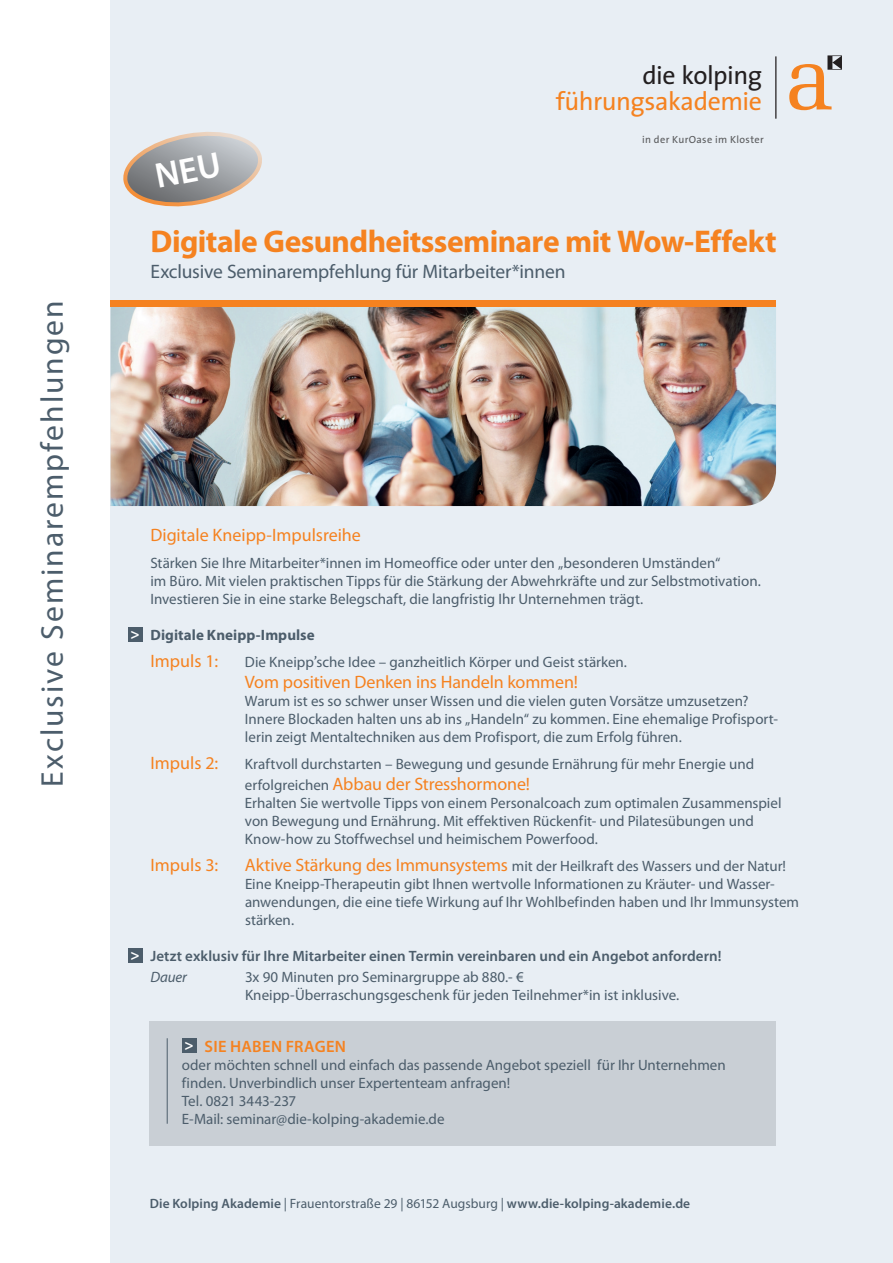
<style>
.page{position:relative;width:893px;height:1263px;background:#fff}
.page>*{position:absolute;margin:0;border:0;box-sizing:border-box;transform-origin:0 0}
.t1{font:700 31.5px "Myriad Pro";letter-spacing:-.02em;color:#f58220}
.t2{font:31.5px "Myriad Pro";letter-spacing:.06em;color:#4c5d6b}
.t3{font:25.95px "The Sans";letter-spacing:-.015em;color:#f58220}
.t4{font:25.95px "The Sans";letter-spacing:-.025em;color:#231f20}
.t5{font:19.5px "Myriad Pro";letter-spacing:-.01em;color:#4c5d6b}
.t6{font:18px "Myriad Pro";letter-spacing:-.005em;color:#f58220}
.t7{font:600 16.5px "Myriad Pro";letter-spacing:.02em;color:#f58220}
.t8{font:700 15.45px "Myriad Pro";color:#fff}
.t9{font:15px/18px "Myriad Pro";color:#4c5d6b}
.t10{font:600 15px "Myriad Pro";letter-spacing:.005em;color:#4c5d6b}
.t11{font:700 15px "Myriad Pro";letter-spacing:.005em;color:#4c5d6b}
.t12{font:italic 15px "Myriad Pro";letter-spacing:-.01em;color:#4c5d6b}
.t13{font:600 13.5px "Myriad Pro";letter-spacing:.005em;color:#4c5d6b}
.t14{font:10.35px "The Sans";letter-spacing:.035em;color:#57585a}
.s1{font-family:"The Mix Office LF"}
.s2{font-size:15px;color:#4c5d6b}
.s3{font-size:18px;color:#f58220}
.s4{font-weight:700;font-size:15.45px;color:#fff}
.s5{font-weight:400}
</style>
<div class="page">
<div style="left:110px;top:0;width:783px;height:1263px;background:#e8eef4"></div>
<svg style="left:789px;top:55px;width:53px;height:55px"></svg>
<hr style="left:775px;top:56px;width:1px;height:63px;background:#231f20">
<div style="left:128px;top:627px;width:15px;height:15px;background:#4c5d6b"></div>
<div style="left:128px;top:948px;width:15px;height:15px;background:#4c5d6b"></div>
<img style="left:111px;top:306px;width:665px;height:200px">
<div style="left:111px;top:300px;width:665px;height:6px;background:#f58220"></div>
<div style="left:150px;top:1022px;width:626px;height:124px;background:#c9cfd5"></div>
<div style="left:182px;top:1038px;width:15px;height:15px;background:#4c5d6b"></div>
<hr style="left:167px;top:1038px;width:1px;height:86px;background:#4c5d6b">
<svg style="left:123px;top:132px;width:139px;height:75px"></svg>
<h1 class="t2" style="left:33px;top:787px;width:488px;rotate:-90deg">Exclusive Seminarempfehlungen</h1>
<h2 class="t4" style="left:642px;top:54px;width:121px">die kolping</h2>
<h2 class="t3" style="left:556px;top:79px;width:208px">führungsakademie</h2>
<p class="t14" style="left:642px;top:131px;width:123px">in der KurOase im Kloster</p>
<h1 class="t1" style="left:150px;top:221px;width:628px">Digitale Gesundheitsseminare mit Wow-Effekt</h1>
<h3 class="t5" style="left:150px;top:259px;width:417px">Exclusive Seminarempfehlung für Mitarbeiter*innen</h3>
<p class="t8" style="left:130px;top:623px;width:11px">&gt;</p>
<p class="t8" style="left:130px;top:944px;width:11px">&gt;</p>
<p class="t6" style="left:150px;top:524px;width:212px">Digitale Kneipp-Impulsreihe</p>
<p class="t9" style="left:150px;top:553px;width:612px">Stärken Sie Ihre Mitarbeiter*innen im Homeoffice oder unter den „besonderen Umständen“<br>im Büro. Mit vielen praktischen Tipps für die Stärkung der Abwehrkräfte und zur Selbstmotivation.<br>Investieren Sie in eine starke Belegschaft, die langfristig Ihr Unternehmen trägt.</p>
<p class="t11" style="left:150px;top:625px;width:166px">Digitale Kneipp-Impulse</p>
<p class="t6" style="left:150px;top:650px;width:69px">Impuls 1:</p>
<p class="t9" style="left:245px;top:652px;width:384px">Die Kneipp<span class="s1">’</span>sche Idee – ganzheitlich Körper und Geist stärken.</p>
<p class="t6" style="left:245px;top:671px;width:335px">Vom positiven Denken ins Handeln kommen!</p>
<p class="t9" style="left:245px;top:691px;width:535px">Warum ist es so schwer unser Wissen und die vielen guten Vorsätze umzusetzen?<br>Innere Blockaden halten uns ab ins „Handeln“ zu kommen. Eine ehemalige Profisport&shy;lerin zeigt Mentaltechniken aus dem Profisport, die zum Erfolg führen.</p>
<p class="t6" style="left:150px;top:752px;width:69px">Impuls 2:</p>
<p class="t9" style="left:245px;top:754px;width:511px">Kraftvoll durchstarten – Bewegung und gesunde Ernährung für mehr Energie und</p>
<p class="t6" style="left:245px;top:773px;width:287px"><span class="s2">erfolgreichen</span> Abbau der Stresshormone!</p>
<p class="t9" style="left:245px;top:793px;width:538px">Erhalten Sie wertvolle Tipps von einem Personalcoach zum optimalen Zusammenspiel von Bewegung und Ernährung. Mit effektiven Rückenfit- und Pilatesübungen und<br>Know-how zu Stoffwechsel und heimischem Powerfood.</p>
<p class="t6" style="left:150px;top:854px;width:69px">Impuls 3:</p>
<p class="t9" style="left:245px;top:856px;width:556px"><span class="s3">Aktive Stärkung des Immunsystems</span> mit der Heilkraft des Wassers und der Natur!<br>Eine Kneipp-Therapeutin gibt Ihnen wertvolle Informationen zu Kräuter- und Wasser&shy;anwendungen, die eine tiefe Wirkung auf Ihr Wohlbefinden haben und Ihr Immunsystem stärken.</p>
<p class="t10" style="left:150px;top:946px;width:573px">Jetzt exklusiv für Ihre Mitarbeiter einen Termin vereinbaren und ein Angebot anfordern!</p>
<p class="t12" style="left:150px;top:967px;width:38px">Dauer</p>
<p class="t9" style="left:245px;top:967px;width:436px">3x 90 Minuten pro Seminargruppe ab 880.- €<br>Kneipp-Überraschungsgeschenk für jeden Teilnehmer*in ist inklusive.</p>
<p class="t7" style="left:185px;top:1035px;width:163px"><span class="s4">&gt;</span> Sie haben Fragen</p>
<p class="t9" style="left:182px;top:1055px;width:545px">oder möchten schnell und einfach das passende Angebot speziell für Ihr Unternehmen finden. Unverbindlich unser Expertenteam anfragen!<br>Tel. 0821 3443-237<br>E-Mail: seminar@die-kolping-akademie.de</p>
<p class="t13" style="left:150px;top:1195px;width:542px">Die Kolping Akademie <span class="s5">| Frauentorstraße 29 | 86152 Augsburg |</span> www.die-kolping-akademie.de</p>
</div>
